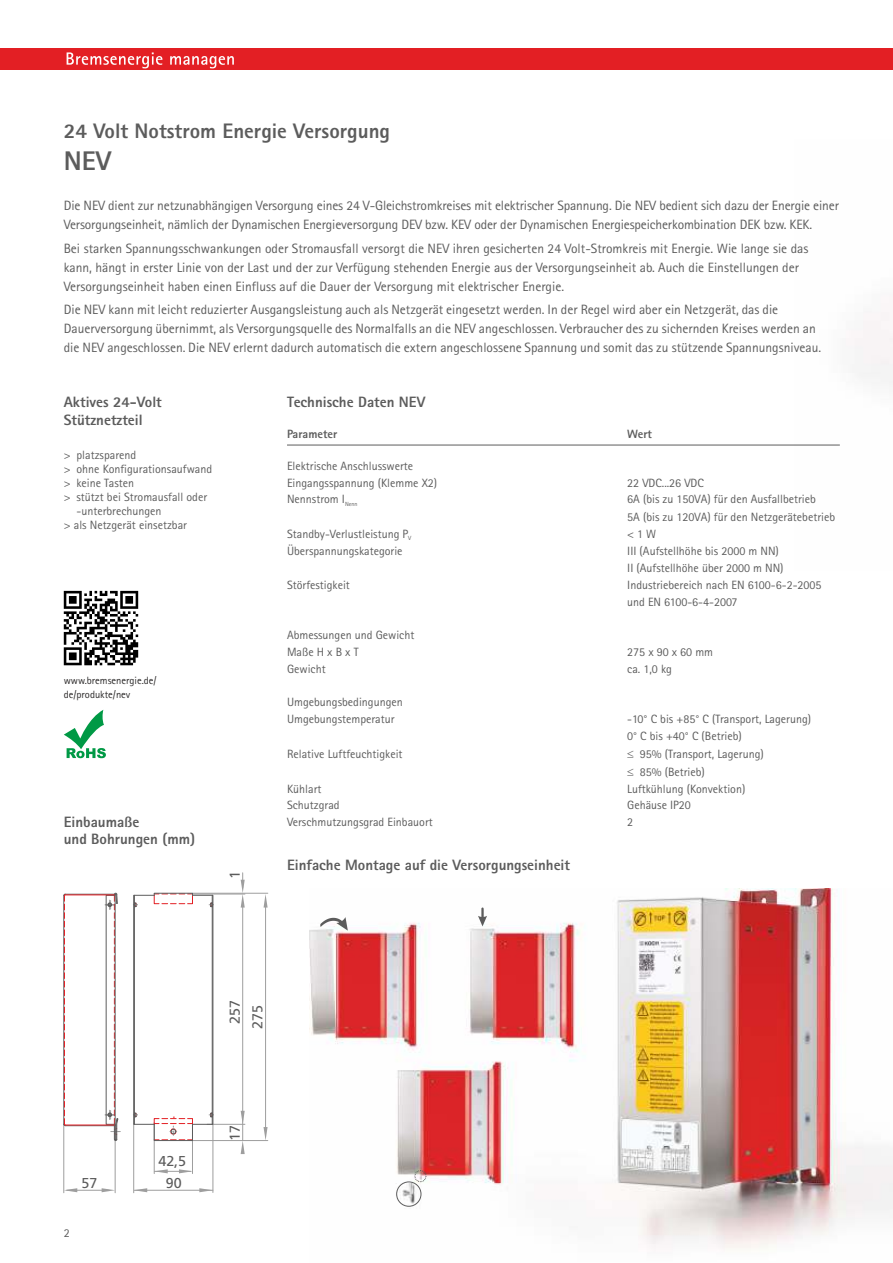
<style>
.page{position:relative;width:893px;height:1263px;background:#fff}
.page>*{position:absolute;margin:0;border:0;box-sizing:border-box;transform-origin:0 0}
.t1{font:800 27px "Rotis Sans Serif";color:#5c5c5c}
.t2{font:800 21px "Rotis Sans Serif";color:#5c5c5c}
.t3{font:800 15px/16.8px "Rotis Sans Serif";color:#5c5c5c}
.t4{font:14.25px/21.6px "Frutiger";color:#5c5c5c;text-align:center}
.t5{font:13.5px/18.9px "Rotis Sans Serif";color:#5c5c5c}
.t6{font:12px/16.8px "Rotis Sans Serif";color:#5c5c5c}
.t7{font:800 12px "Rotis Sans Serif";color:#5c5c5c}
.t8{font:10.5px/14.1px "Rotis Sans Serif";color:#2b2929}
</style>
<div class="page">
<img style="left:310px;top:888px;width:583px;height:361px">
<svg style="left:64px;top:591px;width:74px;height:74px"></svg>
<hr style="left:287px;top:445px;width:553px;height:1px;background:#5c5c5c">
<svg style="left:320px;top:917px;width:28px;height:14px"></svg>
<svg style="left:478px;top:908px;width:9px;height:18px"></svg>
<div style="left:396px;top:1181px;width:25px;height:26px;border:1px solid #5c5c5c;border-radius:50%"></div>
<div style="left:414px;top:1170px;width:12px;height:12px;border:1px dashed #5c5c5c;border-radius:50%"></div>
<svg style="left:64px;top:710px;width:42px;height:48px"></svg>
<hr style="left:191px;top:1140px;width:77px;height:1px;background:#9e9e9e">
<hr style="left:154px;top:1171px;width:37px;height:1px;background:#9e9e9e">
<hr style="left:154px;top:1122px;width:1px;height:51px;background:#9e9e9e">
<hr style="left:134px;top:1190px;width:79px;height:1px;background:#9e9e9e">
<hr style="left:133px;top:1124px;width:1px;height:69px;background:#9e9e9e">
<hr style="left:192px;top:1122px;width:1px;height:51px;background:#9e9e9e">
<hr style="left:213px;top:1124px;width:1px;height:68px;background:#9e9e9e">
<hr style="left:242px;top:905px;width:1px;height:214px;background:#9e9e9e">
<hr style="left:207px;top:1124px;width:38px;height:1px;background:#9e9e9e">
<hr style="left:192px;top:894px;width:53px;height:1px;background:#9e9e9e">
<svg style="left:154px;top:1169px;width:14px;height:4px"></svg>
<svg style="left:134px;top:1188px;width:13px;height:4px"></svg>
<svg style="left:179px;top:1169px;width:13px;height:4px"></svg>
<svg style="left:199px;top:1188px;width:14px;height:4px"></svg>
<hr style="left:265px;top:905px;width:1px;height:225px;background:#9e9e9e">
<svg style="left:264px;top:1127px;width:4px;height:13px"></svg>
<svg style="left:264px;top:894px;width:4px;height:13px"></svg>
<hr style="left:192px;top:893px;width:76px;height:1px;background:#9e9e9e">
<svg style="left:241px;top:1111px;width:4px;height:43px"></svg>
<svg style="left:241px;top:873px;width:4px;height:34px"></svg>
<hr style="left:67px;top:1190px;width:41px;height:1px;background:#9e9e9e">
<hr style="left:115px;top:1124px;width:1px;height:69px;background:#9e9e9e">
<hr style="left:63px;top:1124px;width:1px;height:69px;background:#9e9e9e">
<svg style="left:105px;top:892px;width:15px;height:249px"></svg>
<svg style="left:155px;top:903px;width:37px;height:1px"></svg>
<div style="left:133px;top:895px;width:22px;height:229px;border:1px solid #5c5c5c"></div>
<hr style="left:134px;top:895px;width:1px;height:229px;background:#5c5c5c">
<hr style="left:212px;top:895px;width:1px;height:229px;background:#5c5c5c">
<div style="left:154px;top:893px;width:39px;height:2px;border:1px solid #5c5c5c"></div>
<div style="left:154px;top:1124px;width:39px;height:17px;border:1px solid #5c5c5c"></div>
<svg style="left:133px;top:902px;width:5px;height:6px"></svg>
<svg style="left:154px;top:1117px;width:39px;height:23px"></svg>
<svg style="left:209px;top:902px;width:5px;height:6px"></svg>
<svg style="left:133px;top:1112px;width:5px;height:6px"></svg>
<svg style="left:209px;top:1112px;width:5px;height:6px"></svg>
<hr style="left:65px;top:1125px;width:50px;height:1px;background:#5c5c5c">
<hr style="left:65px;top:894px;width:50px;height:1px;background:#5c5c5c">
<svg style="left:63px;top:893px;width:3px;height:233px"></svg>
<hr style="left:65px;top:894px;width:49px;height:1px;background:#e31f24">
<hr style="left:65px;top:1125px;width:49px;height:1px;background:#e31f24">
<svg style="left:64px;top:1188px;width:13px;height:4px"></svg>
<svg style="left:102px;top:1188px;width:13px;height:4px"></svg>
<div style="left:0;top:49px;width:893px;height:21px;background:#e31f24"></div>
<svg style="left:67px;top:52px;width:167px;height:16px"></svg>
<h2 class="t2" style="left:64px;top:123px;width:328px">24 Volt Notstrom Energie Versorgung</h2>
<h1 class="t1" style="left:64px;top:150px;width:49px">NEV</h1>
<p class="t5" style="left:64px;top:197px;width:777px">Die NEV dient zur netzunabhängigen Versorgung eines 24 V-Gleichstromkreises mit elektrischer Spannung. Die NEV bedient sich dazu der Energie einer<br>Versorgungseinheit, nämlich der Dynamischen Energieversorgung DEV bzw. KEV oder der Dynamischen Energiespeicherkombination DEK bzw. KEK.</p>
<p class="t5" style="left:64px;top:240px;width:746px">Bei starken Spannungsschwankungen oder Stromausfall versorgt die NEV ihren gesicherten 24 Volt-Stromkreis mit Energie. Wie lange sie das kann, hängt in erster Linie von der Last und der zur Verfügung stehenden Energie aus der Versorgungseinheit ab. Auch die Einstellungen der<br>Versorgungseinheit haben einen Einfluss auf die Dauer der Versorgung mit elektrischer Energie.</p>
<p class="t5" style="left:64px;top:301px;width:759px">Die NEV kann mit leicht reduzierter Ausgangsleistung auch als Netzgerät eingesetzt werden. In der Regel wird aber ein Netzgerät, das die<br>Dauerversorgung übernimmt, als Versorgungsquelle des Normalfalls an die NEV angeschlossen. Verbraucher des zu sichernden Kreises werden an die NEV angeschlossen. Die NEV erlernt dadurch automatisch die extern angeschlossene Spannung und somit das zu stützende Spannungsniveau.</p>
<p class="t3" style="left:64px;top:395px;width:100px">Aktives 24-Volt</p>
<p class="t3" style="left:287px;top:395px;width:140px">Technische Daten NEV</p>
<p class="t3" style="left:64px;top:413px;width:80px">Stütznetzteil</p>
<p class="t6" style="left:64px;top:448px;width:74px">&gt; platzsparend</p>
<p class="t6" style="left:64px;top:462px;width:150px">&gt; ohne Konfigurationsaufwand</p>
<p class="t6" style="left:64px;top:476px;width:72px">&gt; keine Tasten</p>
<p class="t6" style="left:64px;top:490px;width:145px">&gt; stützt bei Stromausfall oder</p>
<p class="t6" style="left:77px;top:504px;width:87px">-unterbrechungen</p>
<p class="t6" style="left:64px;top:518px;width:125px">&gt; als Netzgerät einsetzbar</p>
<p class="t7" style="left:287px;top:429px;width:52px">Parameter</p>
<p class="t7" style="left:627px;top:429px;width:26px">Wert</p>
<p class="t6" style="left:287px;top:458px;width:152px">Elektrische Anschlusswerte<br>Eingangsspannung (Klemme X2)</p>
<p class="t6" style="left:627px;top:475px;width:78px">22 VDC...26 VDC</p>
<p class="t6" style="left:287px;top:492px;width:72px">Nennstrom I<sub>Nenn</sub></p>
<p class="t6" style="left:627px;top:491px;width:209px;line-height:18px">6A (bis zu 150VA) für den Ausfallbetrieb<br>5A (bis zu 120VA) für den Netzgerätebetrieb</p>
<p class="t6" style="left:287px;top:526px;width:126px">Standby-Verlustleistung P<sub>V</sub></p>
<p class="t6" style="left:627px;top:526px;width:31px">&lt; 1 W</p>
<p class="t6" style="left:287px;top:544px;width:117px">Überspannungskategorie</p>
<p class="t6" style="left:627px;top:544px;width:158px">III (Aufstellhöhe bis 2000 m NN)<br>II (Aufstellhöhe über 2000 m NN)</p>
<p class="t6" style="left:287px;top:577px;width:64px">Störfestigkeit</p>
<p class="t6" style="left:627px;top:577px;width:196px">Industriebereich nach EN 6100-6-2-2005 und EN 6100-6-4-2007</p>
<p class="t6" style="left:287px;top:628px;width:129px">Abmessungen und Gewicht<br>Maße H x B x T</p>
<p class="t6" style="left:627px;top:644px;width:87px">275 x 90 x 60 mm</p>
<p class="t8" style="left:64px;top:674px;width:94px">www.bremsenergie.de/ de/produkte/nev</p>
<p class="t3" style="left:64px;top:815px;width:133px">Einbaumaße<br>und Bohrungen (mm)</p>
<p class="t4" style="left:225px;top:879px;width:9px;rotate:-90deg">1</p>
<p class="t6" style="left:287px;top:661px;width:40px">Gewicht</p>
<p class="t6" style="left:627px;top:661px;width:46px">ca. 1,0 kg</p>
<p class="t6" style="left:287px;top:695px;width:117px">Umgebungsbedingungen<br>Umgebungstemperatur</p>
<p class="t6" style="left:627px;top:712px;width:185px">-10° C bis +85° C (Transport, Lagerung)<br>0° C bis +40° C (Betrieb)</p>
<p class="t6" style="left:287px;top:746px;width:117px">Relative Luftfeuchtigkeit</p>
<p class="t6" style="left:640px;top:746px;width:125px;line-height:17.9px">95% (Transport, Lagerung)<br>85% (Betrieb)</p>
<p class="t6" style="left:287px;top:781px;width:36px">Kühlart</p>
<p class="t6" style="left:627px;top:781px;width:120px">Luftkühlung (Konvektion)</p>
<p class="t6" style="left:287px;top:798px;width:54px">Schutzgrad</p>
<p class="t6" style="left:627px;top:798px;width:65px">Gehäuse IP20</p>
<p class="t6" style="left:287px;top:815px;width:147px">Verschmutzungsgrad Einbauort</p>
<p class="t6" style="left:627px;top:815px;width:7px">2</p>
<p class="t3" style="left:287px;top:858px;width:285px">Einfache Montage auf die Versorgungseinheit</p>
<p class="t4" style="left:82px;top:1173px;width:17px">57</p>
<p class="t6" style="left:64px;top:1225px;width:7px">2</p>
<p class="t4" style="left:158px;top:1151px;width:29px">42,5<br>90</p>
<p class="t4" style="left:225px;top:1023px;width:25px;rotate:-90deg">257</p>
<p class="t4" style="left:248px;top:1029px;width:25px;rotate:-90deg">275</p>
<p class="t4" style="left:225px;top:1140px;width:17px;rotate:-90deg">17</p>
</div>
